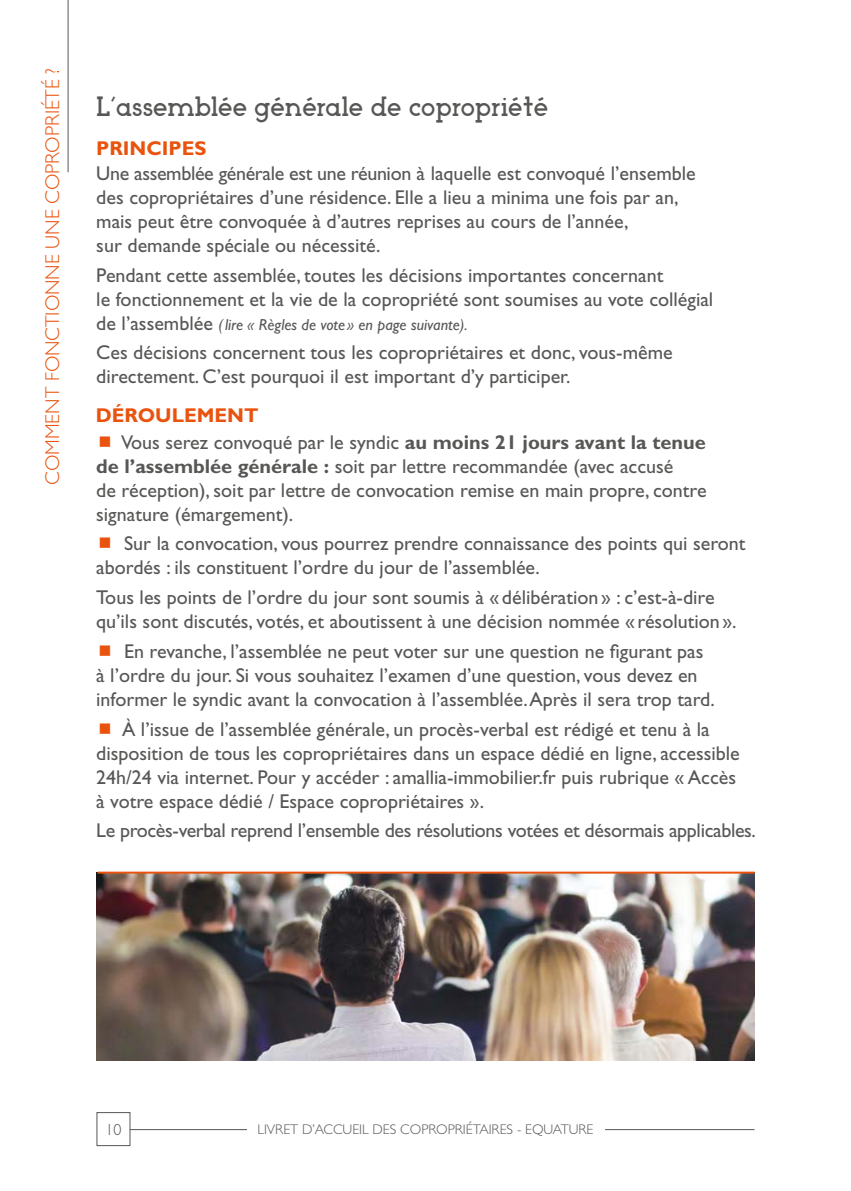
<style>
.page{position:relative;width:851px;height:1191px;background:#fff}
.page>*{position:absolute;margin:0;border:0;box-sizing:border-box;transform-origin:0 0}
.t1{font:26px "Arctic";color:#575756}
.t2{font:20px/24px "Gill Sans Std";color:#575756}
.t3{font:300 20px "Gill Sans Std";color:#e9530e}
.t4{font:700 20px "Gill Sans Std";color:#e9530e}
.t5{font:italic 16px "Gill Sans Std";color:#575756}
.t6{font:300 16px "Gill Sans Std";color:#575756}
.t7{font:300 14px "Gill Sans Std";color:#575756}
.s1{font-style:normal;font-size:20px}
.s2{font-weight:700}
</style>
<div class="page">
<hr style="left:96px;top:1129px;width:658px;height:1px;background:#575756">
<div style="left:97px;top:1112px;width:33px;height:33px;background:#fff"></div>
<div style="left:96px;top:1112px;width:34px;height:34px;border:1px solid #575756"></div>
<div style="left:247px;top:1124px;width:357px;height:10px;background:#fff"></div>
<hr style="left:68px;top:0;width:1px;height:172px;background:#575756">
<img style="left:97px;top:872px;width:657px;height:188px">
<hr style="left:98px;top:871px;width:656px;height:2px;background:#e9530e">
<p class="t3" style="left:41px;top:485px;width:418px;rotate:-90deg">COMMENT FONCTIONNE UNE COPROPRIÉTÉ ?</p>
<h1 class="t1" style="left:96px;top:92px;width:453px">L’assemblée générale de copropriété</h1>
<p class="t4" style="left:96px;top:136px;width:112px">PRINCIPES</p>
<p class="t2" style="left:96px;top:161px;width:601px">Une assemblée générale est une réunion à laquelle est convoqué l’ensemble des copropriétaires d’une résidence. Elle a lieu a minima une fois par an, mais peut être convoquée à d’autres reprises au cours de l’année,<br>sur demande spéciale ou nécessité.</p>
<p class="t2" style="left:96px;top:263px;width:618px">Pendant cette assemblée, toutes les décisions importantes concernant<br>le fonctionnement et la vie de la copropriété sont soumises au vote collégial</p>
<p class="t5" style="left:96px;top:315px;width:373px"><span class="s1">de l’assemblée</span> (lire « Règles de vote » en page suivante).</p>
<p class="t2" style="left:96px;top:341px;width:578px">Ces décisions concernent tous les copropriétaires et donc, vous-même directement. C’est pourquoi il est important d’y participer.</p>
<p class="t4" style="left:96px;top:403px;width:164px">DÉROULEMENT</p>
<p class="t2" style="left:96px;top:430px;width:611px;text-indent:25px">Vous serez convoqué par le syndic <span class="s2">au moins 21 jours avant la tenue de l’assemblée générale :</span> soit par lettre recommandée (avec accusé<br>de réception), soit par lettre de convocation remise en main propre, contre signature (émargement).</p>
<p class="t2" style="left:96px;top:532px;width:650px;text-indent:28px">Sur la convocation, vous pourrez prendre connaissance des points qui seront abordés : ils constituent l’ordre du jour de l’assemblée.</p>
<p class="t2" style="left:96px;top:585px;width:641px">Tous les points de l’ordre du jour sont soumis à «délibération » : c’est-à-dire qu’ils sont discutés, votés, et aboutissent à une décision nommée « résolution ».</p>
<p class="t2" style="left:96px;top:639px;width:620px;text-indent:28px">En revanche, l’assemblée ne peut voter sur une question ne figurant pas à l’ordre du jour. Si vous souhaitez l’examen d’une question, vous devez en informer le syndic avant la convocation à l’assemblée. Après il sera trop tard.</p>
<p class="t2" style="left:96px;top:717px;width:645px;text-indent:26px">À l’issue de l’assemblée générale, un procès-verbal est rédigé et tenu à la disposition de tous les copropriétaires dans un espace dédié en ligne, accessible 24h/24 via internet. Pour y accéder : amallia-immobilier.fr puis rubrique « Accès à votre espace dédié / Espace copropriétaires ».</p>
<p class="t2" style="left:96px;top:818px;width:661px">Le procès-verbal reprend l’ensemble des résolutions votées et désormais applicables.</p>
<p class="t6" style="left:105px;top:1120px;width:17px">10</p>
<p class="t7" style="left:257px;top:1121px;width:337px">LIVRET D’ACCUEIL DES COPROPRIÉTAIRES - EQUATURE</p>
</div>
